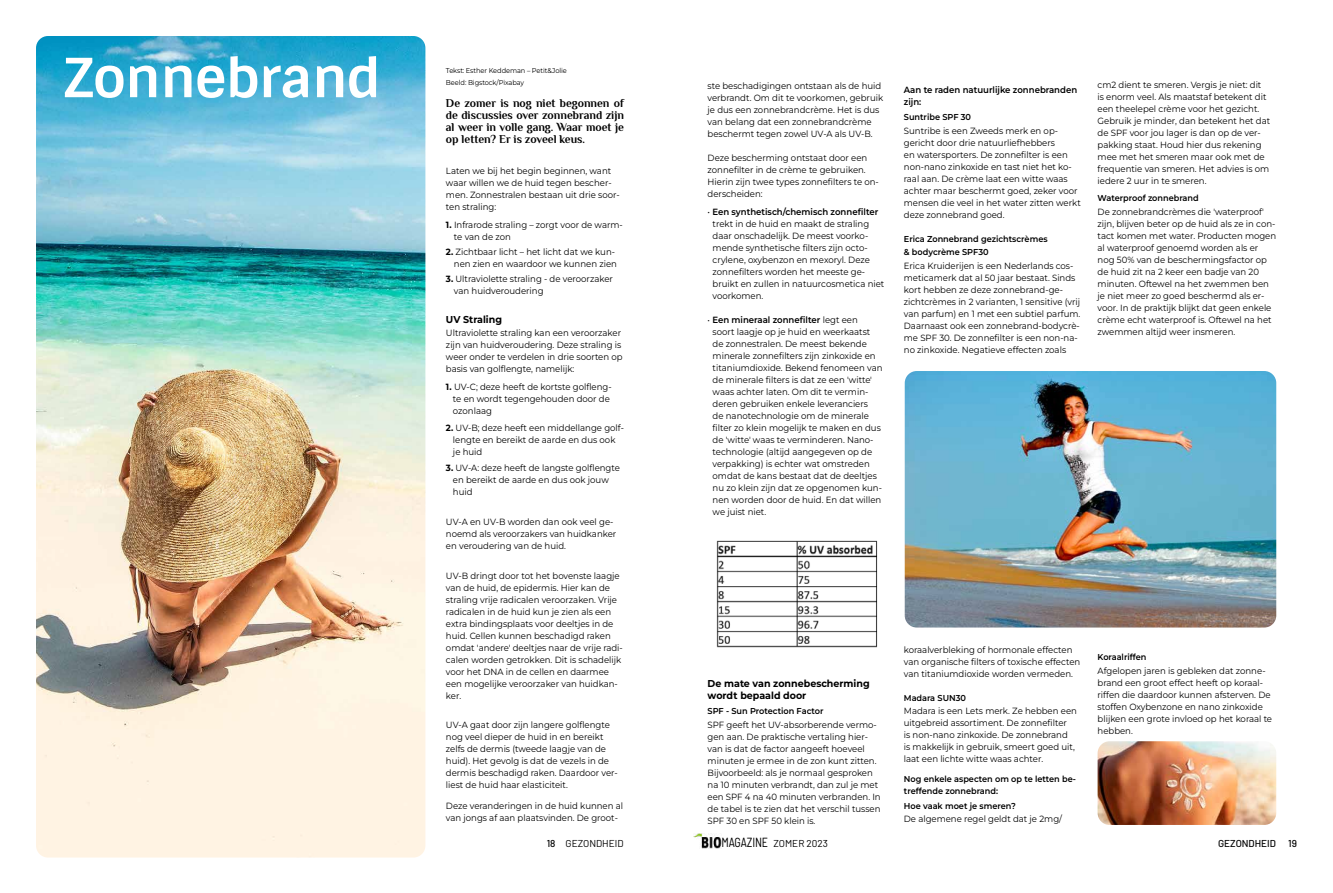
<style>
.page{position:relative;width:1333px;height:893px;background:#fff}
.page>*{position:absolute;margin:0;border:0;box-sizing:border-box;transform-origin:0 0}
.t1{font:700 54px "Sintony";letter-spacing:-.01em;color:#fff}
.t2{font:semi-condensed 13.2px "Barlow";letter-spacing:-.01em;color:#000;scale:.91 1}
.t3{font:700 12px/12px "Philosopher";color:#000;text-align:justify;scale:.95 1}
.t4{font:700 10px/12px "Montserrat";color:#000;scale:.95 1}
.t5{font:10px "Barlow";color:#000}
.t6{font:500 10px "Barlow";color:#000}
.t7{font:9px/12px "Montserrat";color:#000;scale:.95 1}
.t8{font:600 9px/12px "Montserrat";color:#000;scale:.95 1}
.t9{font:600 8.6px/13.5px "Montserrat";color:#000;scale:.95 1}
.t10{font:7px/12px "Montserrat";letter-spacing:-.01em;color:#000;scale:.95 1}
.s1{font-weight:700}
.s2{font-weight:600}
.s3{font-size:8.6px}
.s4{font-weight:500}
</style>
<div class="page">
<img style="left:693px;top:834px;width:28px;height:14px">
<img style="left:36px;top:36px;width:389px;height:821px">
<img style="left:904px;top:371px;width:372px;height:256px">
<img style="left:716px;top:540px;width:162px;height:108px">
<img style="left:1097px;top:741px;width:179px;height:84px">
<h1 class="t1" style="left:64px;top:43px;width:319px">Zonnebrand</h1>
<p class="t10" style="left:446px;top:64px;width:129px">Tekst: Esther Keddeman – Petit&amp;Jolie<br>Beeld: Bigstock/Pixabay</p>
<h3 class="t3" style="left:446px;top:97px;width:189px">De zomer is nog niet begonnen of de discussies over zonnebrand zijn al weer in volle gang. Waar moet je op letten? Er is zoveel keus.</h3>
<p class="t7" style="left:446px;top:165px;width:184px">Laten we bij het begin beginnen, want waar willen we de huid tegen bescher&shy;men. Zonnestralen bestaan uit drie soor&shy;ten straling:</p>
<p class="t7" style="left:454px;top:219px;width:179px;text-indent:-8px"><span class="s1">1.</span> Infrarode straling – zorgt voor de warm&shy;te van de zon</p>
<p class="t7" style="left:446px;top:246px;width:181px;text-align:right"><span class="s1">2.</span> Zichtbaar licht – het licht dat we kun&shy;nen zien en waardoor we kunnen zien</p>
<p class="t7" style="left:454px;top:273px;width:169px;text-indent:-8px"><span class="s1">3.</span> Ultraviolette straling - de veroorzaker van huidveroudering</p>
<p class="t4" style="left:446px;top:313px;width:60px">UV Straling</p>
<p class="t7" style="left:446px;top:327px;width:187px">Ultraviolette straling kan een veroorzaker zijn van huidveroudering. Deze straling is weer onder te verdelen in drie soorten op basis van golflengte, namelijk:</p>
<p class="t7" style="left:453px;top:381px;width:168px;text-indent:-7px"><span class="s1">1.</span> UV-C; deze heeft de kortste golfleng&shy;te en wordt tegengehouden door de ozonlaag</p>
<p class="t7" style="left:453px;top:421px;width:181px;text-indent:-7px"><span class="s1">2.</span> UV-B; deze heeft een middellange golf&shy;lengte en bereikt de aarde en dus ook je huid</p>
<p class="t7" style="left:453px;top:462px;width:177px;text-indent:-7px"><span class="s1">3.</span> UV-A: deze heeft de langste golflengte en bereikt de aarde en dus ook jouw huid</p>
<p class="t7" style="left:446px;top:516px;width:181px">UV-A en UV-B worden dan ook veel ge&shy;noemd als veroorzakers van huidkanker en veroudering van de huid.</p>
<p class="t7" style="left:446px;top:570px;width:188px">UV-B dringt door tot het bovenste laagje van de huid, de epidermis. Hier kan de straling vrije radicalen veroorzaken. Vrije radicalen in de huid kun je zien als een extra bindingsplaats voor deeltjes in de huid. Cellen kunnen beschadigd raken omdat 'andere' deeltjes naar de vrije radi&shy;calen worden getrokken. Dit is schadelijk voor het DNA in de cellen en daarmee een mogelijke veroorzaker van huidkan&shy;ker.</p>
<p class="t7" style="left:446px;top:718px;width:182px">UV-A gaat door zijn langere golflengte nog veel dieper de huid in en bereikt zelfs de dermis (tweede laagje van de huid). Het gevolg is dat de vezels in de dermis beschadigd raken. Daardoor ver&shy;liest de huid haar elasticiteit.</p>
<p class="t7" style="left:446px;top:799px;width:188px">Deze veranderingen in de huid kunnen al van jongs af aan plaatsvinden. De groot-</p>
<p class="t7" style="left:707px;top:79px;width:186px">ste beschadigingen ontstaan als de huid verbrandt. Om dit te voorkomen, gebruik je dus een zonnebrandcrème. Het is dus van belang dat een zonnebrandcrème beschermt tegen zowel UV-A als UV-B.</p>
<p class="t7" style="left:707px;top:151px;width:182px">Deze bescherming ontstaat door een zonnefilter in de crème te gebruiken.<br>Hierin zijn twee types zonnefilters te on&shy;derscheiden:</p>
<p class="t7" style="left:712px;top:205px;width:182px;text-indent:-5px">• <span class="s2">Een synthetisch/chemisch zonnefilter </span>trekt in de huid en maakt de straling daar onschadelijk. De meest voorko&shy;mende synthetische filters zijn octo&shy;crylene, oxybenzon en mexoryl. Deze zonnefilters worden het meeste ge&shy;bruikt en zullen in natuurcosmetica niet voorkomen.</p>
<p class="t7" style="left:712px;top:313px;width:180px;text-indent:-5px"><span class="s3">•</span> <span class="s2">Een mineraal zonnefilter</span> legt een<br>soort laagje op je huid en weerkaatst de zonnestralen. De meest bekende minerale zonnefilters zijn zinkoxide en titaniumdioxide. Bekend fenomeen van de minerale filters is dat ze een 'witte' waas achter laten. Om dit te vermin&shy;deren gebruiken enkele leveranciers<br>de nanotechnologie om de minerale filter zo klein mogelijk te maken en dus de 'witte' waas te verminderen. Nano&shy;technologie (altijd aangegeven op de verpakking) is echter wat omstreden omdat de kans bestaat dat de deeltjes nu zo klein zijn dat ze opgenomen kun&shy;nen worden door de huid. En dat willen we juist niet.</p>
<p class="t8" style="left:903px;top:84px;width:184px">Aan te raden natuurlijke zonnebranden zijn:</p>
<p class="t9" style="left:903px;top:110px;width:72px">Suntribe SPF 30</p>
<p class="t7" style="left:903px;top:124px;width:188px">Suntribe is een Zweeds merk en op&shy;gericht door drie natuurliefhebbers<br>en watersporters. De zonnefilter is een non-nano zinkoxide en tast niet het ko&shy;raal aan. De crème laat een witte waas achter maar beschermt goed, zeker voor mensen die veel in het water zitten werkt deze zonnebrand goed.</p>
<p class="t9" style="left:903px;top:232px;width:153px">Erica Zonnebrand gezichtscrèmes &amp; bodycrème SPF30</p>
<p class="t7" style="left:903px;top:259px;width:187px">Erica Kruiderijen is een Nederlands cos&shy;meticamerk dat al 50 jaar bestaat. Sinds kort hebben ze deze zonnebrand-ge&shy;zichtcrèmes in 2 varianten, 1 sensitive (vrij van parfum) en 1 met een subtiel parfum.<br>Daarnaast ook een zonnebrand-bodycrè&shy;me SPF 30. De zonnefilter is een non-na&shy;no zinkoxide. Negatieve effecten zoals</p>
<p class="t7" style="left:1097px;top:79px;width:183px">cm2 dient te smeren. Vergis je niet: dit<br>is enorm veel. Als maatstaf betekent dit een theelepel crème voor het gezicht.<br>Gebruik je minder, dan betekent het dat de SPF voor jou lager is dan op de ver&shy;pakking staat. Houd hier dus rekening mee met het smeren maar ook met de frequentie van smeren. Het advies is om iedere 2 uur in te smeren.</p>
<p class="t9" style="left:1097px;top:191px;width:108px">Waterproof zonnebrand</p>
<p class="t7" style="left:1097px;top:205px;width:189px">De zonnebrandcrèmes die 'waterproof' zijn, blijven beter op de huid als ze in con&shy;tact komen met water. Producten mogen al waterproof genoemd worden als er nog 50% van de beschermingsfactor op de huid zit na 2 keer een badje van 20 minuten. Oftewel na het zwemmen ben je niet meer zo goed beschermd als er&shy;voor. In de praktijk blijkt dat geen enkele crème echt waterproof is. Oftewel na het zwemmen altijd weer insmeren.</p>
<p class="t4" style="left:707px;top:677px;width:172px">De mate van zonnebescherming wordt bepaald door</p>
<p class="t9" style="left:707px;top:704px;width:123px">SPF - Sun Protection Factor</p>
<p class="t7" style="left:707px;top:718px;width:184px">SPF geeft het UV-absorberende vermo&shy;gen aan. De praktische vertaling hier&shy;van is dat de factor aangeeft hoeveel minuten je ermee in de zon kunt zitten.<br>Bijvoorbeeld: als je normaal gesproken na 10 minuten verbrandt, dan zul je met een SPF 4 na 40 minuten verbranden. In de tabel is te zien dat het verschil tussen SPF 30 en SPF 50 klein is.</p>
<p class="t7" style="left:903px;top:643px;width:187px">koraalverbleking of hormonale effecten van organische filters of toxische effecten van titaniumdioxide worden vermeden.</p>
<p class="t9" style="left:903px;top:691px;width:67px">Madara SUN30</p>
<p class="t7" style="left:903px;top:705px;width:184px">Madara is een Lets merk. Ze hebben een uitgebreid assortiment. De zonnefilter<br>is non-nano zinkoxide. De zonnebrand<br>is makkelijk in gebruik, smeert goed uit, laat een lichte witte waas achter.</p>
<p class="t9" style="left:903px;top:772px;width:183px;line-height:12px">Nog enkele aspecten om op te letten be&shy;treffende zonnebrand:</p>
<p class="t9" style="left:903px;top:799px;width:119px">Hoe vaak moet je smeren?</p>
<p class="t7" style="left:903px;top:813px;width:168px">De algemene regel geldt dat je 2mg/</p>
<p class="t9" style="left:1097px;top:650px;width:53px">Koraalriffen</p>
<p class="t7" style="left:1097px;top:664px;width:185px">Afgelopen jaren is gebleken dat zonne&shy;brand een groot effect heeft op koraal&shy;riffen die daardoor kunnen afsterven. De stoffen Oxybenzone en nano zinkoxide blijken een grote invloed op het koraal te hebben.</p>
<h2 class="t2" style="left:721px;top:833px;width:53px">MAGAZINE</h2>
<p class="t5" style="left:547px;top:836px;width:78px"><span class="s4">18</span> GEZONDHEID</p>
<p class="t5" style="left:773px;top:836px;width:56px">ZOMER 2023</p>
<p class="t6" style="left:1217px;top:836px;width:80px">GEZONDHEID 19</p>
</div>
